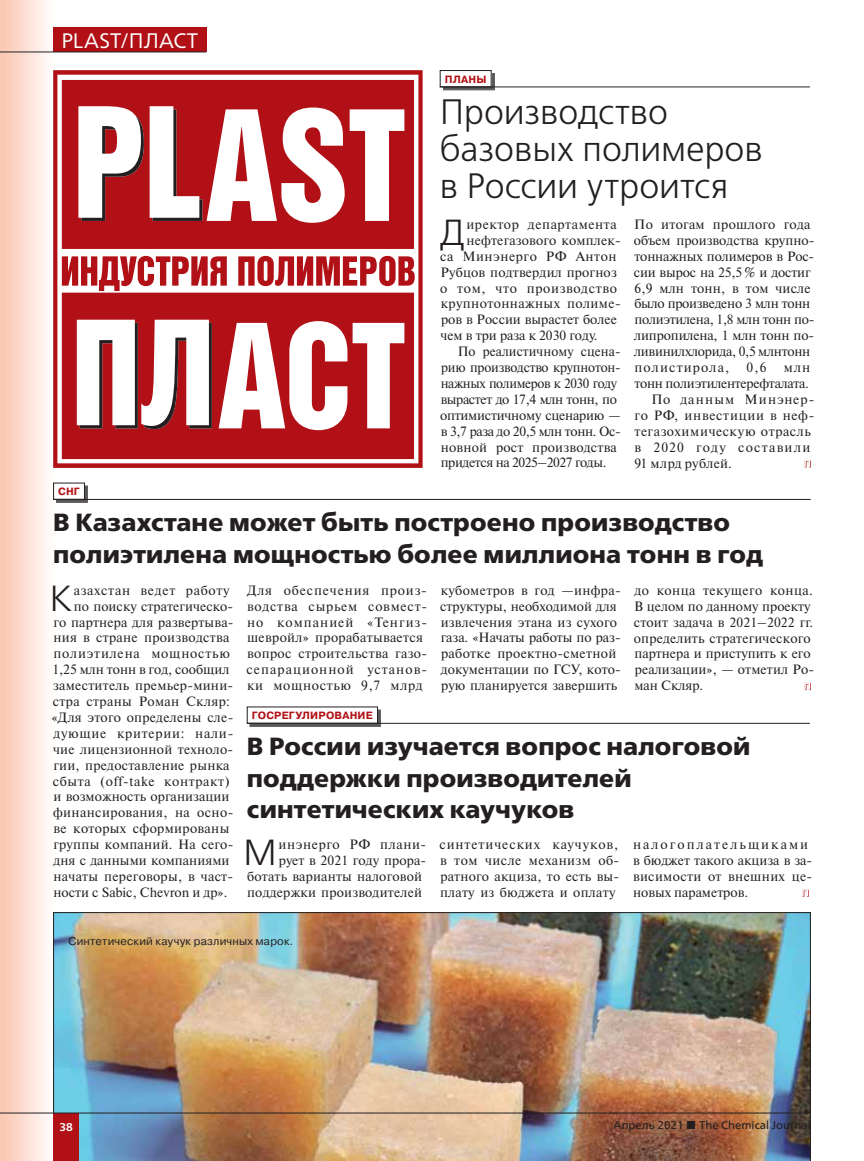
<style>
.page{position:relative;width:864px;height:1161px;background:#fff}
.page>*{position:absolute;margin:0;border:0;box-sizing:border-box;transform-origin:0 0}
.t1{font:36.15px "Free Set Light C";color:#231f20}
.t2{font:35.25px/36.8px "Free Set Light C";letter-spacing:-.005em;color:#231f20}
.t3{font:24.75px/31.5px "Free Set Bold C";letter-spacing:.005em;color:#231f20}
.t4{font:21px "Frutiger Neue LTW1 G";letter-spacing:.005em;color:#fff}
.t5{font:13.5px/15.9px "Newton C";letter-spacing:.015em;color:#231f20}
.t6{font:13.5px/15.9px "Newton C";letter-spacing:-.01em;color:#231f20}
.t7{font:13.5px/15.9px "Newton C";letter-spacing:.055em;color:#231f20}
.t8{font:13.5px "Newton C";letter-spacing:-.03em;color:#231f20}
.t9{font:13.5px "Newton C";letter-spacing:.045em;color:#231f20}
.t10{font:13.5px "Newton C";letter-spacing:-.02em;color:#231f20}
.t11{font:13.5px "Newton C";letter-spacing:.04em;color:#231f20}
.t12{font:13.5px "Newton C";letter-spacing:-.015em;color:#231f20}
.t13{font:13.5px "Newton C";letter-spacing:.05em;color:#231f20}
.t14{font:13.5px "Newton C";letter-spacing:.06em;color:#231f20}
.t15{font:13.5px "Newton C";letter-spacing:.09em;color:#231f20}
.t16{font:13.5px "Newton C";letter-spacing:.075em;color:#231f20}
.t17{font:11.25px "Pragmatica C";letter-spacing:.02em;color:#231f20}
.t18{font:11.25px "Frutiger Neue LTW1 G";color:#231f20}
.t19{font:700 11.25px "Frutiger Neue LTW1 G";color:#fff}
.t20{font:700 10.5px "Pragmatica C";letter-spacing:.015em;color:#b11116}
</style>
<div class="page">
<div style="left:0;top:0;width:55px;height:1161px;background:linear-gradient(to right,#fac4b0,#feffff)"></div>
<img style="left:53px;top:912px;width:757px;height:249px">
<div style="left:53px;top:1113px;width:26px;height:48px;background:#b11116"></div>
<hr style="left:0;top:1112px;width:809px;height:1px;background:#231f20">
<div style="left:53px;top:28px;width:153px;height:24px;background:#b11116"></div>
<hr style="left:0;top:52px;width:53px;height:1px;background:#231f20">
<hr style="left:53px;top:52px;width:153px;height:1px;background:#231f20">
<svg style="left:53px;top:70px;width:369px;height:398px;fill:#b11116"></svg>
<svg style="left:78px;top:106px;width:66px;height:115px"></svg>
<svg style="left:150px;top:104px;width:254px;height:119px"></svg>
<svg style="left:62px;top:256px;width:165px;height:35px"></svg>
<svg style="left:238px;top:256px;width:176px;height:30px"></svg>
<div style="left:442px;top:73px;width:52px;height:17px;background:#231f20;opacity:.75"></div>
<div style="left:440px;top:71px;width:51px;height:16px;background:#fff"></div>
<div style="left:439px;top:70px;width:52px;height:17px;border:1px solid #231f20"></div>
<hr style="left:439px;top:87px;width:370px;height:1px;background:#231f20">
<svg style="left:804px;top:460px;width:5px;height:7px"></svg>
<svg style="left:804px;top:682px;width:6px;height:8px"></svg>
<div style="left:56px;top:486px;width:32px;height:17px;background:#5a5757"></div>
<div style="left:54px;top:483px;width:30px;height:16px;background:#fff"></div>
<div style="left:53px;top:483px;width:32px;height:17px;border:1px solid #231f20"></div>
<hr style="left:53px;top:499px;width:757px;height:1px;background:#231f20">
<div style="left:250px;top:709px;width:131px;height:17px;background:#231f20;opacity:.75"></div>
<div style="left:247px;top:707px;width:130px;height:16px;background:#fff"></div>
<hr style="left:247px;top:723px;width:562px;height:1px;background:#231f20">
<svg style="left:802px;top:889px;width:6px;height:8px"></svg>
<svg style="left:687px;top:1121px;width:8px;height:8px"></svg>
<h3 class="t4" style="left:61px;top:28px;width:138px">PLAST/ПЛАСТ</h3>
<p class="t20" style="left:444px;top:73px;width:10px">ПЛАНЫ</p>
<h2 class="t2" style="left:439px;top:95px;width:324px">Производство базовых полимеров в России утроится</h2>
<h1 class="t1" style="left:439px;top:213px;width:27px">Д</h1>
<p class="t11" style="left:466px;top:217px;width:152px">иректор департамента</p>
<p class="t6" style="left:633px;top:216px;width:182px">По итогам прошлого года объем производства крупно&shy;тоннажных полимеров в Рос&shy;сии вырос на 25,5 % и достиг<br>6,9 млн тонн, в том числе было произведено 3 млн тонн полиэтилена, 1,8 млн тонн по&shy;липропилена, 1 млн тонн по&shy;ливинилхлорида, 0,5 млнтонн полистирола,</p>
<p class="t5" style="left:466px;top:232px;width:156px">нефтегазового комплек-</p>
<p class="t11" style="left:440px;top:249px;width:178px">са Минэнерго РФ Антон</p>
<p class="t5" style="left:440px;top:264px;width:177px">Рубцов подтвердил прогноз</p>
<p class="t13" style="left:440px;top:281px;width:178px">о том, что производство</p>
<p class="t5" style="left:440px;top:296px;width:181px">крупнотоннажных полиме-</p>
<p class="t5" style="left:441px;top:312px;width:177px">ров в России вырастет более</p>
<p class="t5" style="left:440px;top:328px;width:158px">чем в три раза к 2030 году.</p>
<p class="t5" style="left:457px;top:344px;width:164px">По реалистичному сцена-</p>
<p class="t12" style="left:441px;top:360px;width:181px">рию производство крупнотон-</p>
<p class="t8" style="left:440px;top:376px;width:177px">нажных полимеров к 2030 году</p>
<p class="t8" style="left:440px;top:392px;width:177px">вырастет до 17,4 млн тонн, по</p>
<p class="t10" style="left:440px;top:408px;width:182px">оптимистичному сценарию —</p>
<p class="t8" style="left:440px;top:424px;width:181px">в 3,7 раза до 20,5 млн тонн. Ос-</p>
<p class="t5" style="left:440px;top:439px;width:177px">новной рост производства</p>
<p class="t8" style="left:440px;top:455px;width:167px">придется на 2025–2027 годы.</p>
<p class="t5" style="left:746px;top:360px;width:21px">0,6</p>
<p class="t5" style="left:783px;top:360px;width:28px">млн</p>
<p class="t10" style="left:634px;top:376px;width:176px">тонн полиэтилентерефталата.</p>
<p class="t16" style="left:651px;top:392px;width:164px">По данным Минэнер-</p>
<p class="t7" style="left:634px;top:407px;width:181px">го РФ, инвестиции в неф-</p>
<p class="t9" style="left:634px;top:424px;width:178px">тегазохимическую отрасль</p>
<p class="t15" style="left:634px;top:440px;width:177px">в 2020 году составили</p>
<p class="t5" style="left:634px;top:455px;width:99px">91 млрд рублей.</p>
<p class="t20" style="left:58px;top:486px;width:23px">СН Г</p>
<h3 class="t3" style="left:53px;top:507px;width:710px">В Казахстане может быть построено производство полиэтилена мощностью более миллиона тонн в год</h3>
<h1 class="t1" style="left:50px;top:579px;width:24px">К</h1>
<p class="t7" style="left:74px;top:582px;width:157px">азахстан ведет работу</p>
<p class="t5" style="left:74px;top:598px;width:161px">по поиску стратегическо-</p>
<p class="t5" style="left:53px;top:614px;width:181px">го партнера для развертыва-</p>
<p class="t5" style="left:53px;top:630px;width:177px">ния в стране производства</p>
<p class="t14" style="left:53px;top:646px;width:178px">полиэтилена мощностью</p>
<p class="t5" style="left:52px;top:662px;width:178px">1,25 млн тонн в год, сообщил</p>
<p class="t5" style="left:53px;top:677px;width:181px">заместитель премьер-мини-</p>
<p class="t5" style="left:53px;top:693px;width:178px">стра страны Роман Скляр:</p>
<p class="t5" style="left:52px;top:709px;width:183px">«Для этого определены сле-</p>
<p class="t7" style="left:53px;top:725px;width:181px">дующие критерии: нали-</p>
<p class="t5" style="left:53px;top:741px;width:182px">чие лицензионной техноло-</p>
<p class="t5" style="left:53px;top:757px;width:177px">гии, предоставление рынка</p>
<p class="t9" style="left:53px;top:773px;width:178px">сбыта (off-take контракт)</p>
<p class="t5" style="left:53px;top:789px;width:177px">и возможность организации</p>
<p class="t5" style="left:53px;top:805px;width:182px">финансирования, на осно-</p>
<p class="t5" style="left:53px;top:821px;width:177px">ве которых сформированы</p>
<p class="t5" style="left:53px;top:837px;width:181px">группы компаний. На сего-</p>
<p class="t5" style="left:53px;top:852px;width:177px">дня с данными компаниями</p>
<p class="t5" style="left:53px;top:868px;width:181px">начаты переговоры, в част-</p>
<p class="t5" style="left:53px;top:884px;width:175px">ности с Sabic, Chevron и др».</p>
<p class="t7" style="left:246px;top:582px;width:182px">Для обеспечения произ&shy;водства сырьем совмест&shy;но компанией «Тенгиз&shy;шевройл» прорабатывается вопрос строительства газо&shy;сепарационной установ&shy;ки мощностью 9,7 млрд</p>
<p class="t5" style="left:440px;top:582px;width:182px">кубометров в год —инфра&shy;структуры, необходимой для извлечения этана из сухого газа. «Начаты работы по раз&shy;работке проектно-сметной документации по ГСУ, кото&shy;рую планируется завершить</p>
<p class="t5" style="left:633px;top:582px;width:182px">до конца текущего конца.<br>В целом по данному проекту стоит задача в 2021–2022 гг. определить стратегического партнера и приступить к его реализации», — отметил Ро&shy;ман Скляр.</p>
<p class="t20" style="left:252px;top:710px;width:15px">ГОСРЕ</p>
<p class="t20" style="left:289px;top:710px;width:38px">ГУЛИРОВАН</p>
<p class="t20" style="left:357px;top:710px;width:16px">ИЕ</p>
<h3 class="t3" style="left:247px;top:731px;width:505px">В России изучается вопрос налоговой поддержки производителей синтетических каучуков</h3>
<h1 class="t1" style="left:243px;top:833px;width:35px">М</h1>
<p class="t9" style="left:278px;top:837px;width:149px">инэнерго РФ плани-</p>
<p class="t5" style="left:439px;top:836px;width:181px;text-align:justify">синтетических каучуков, в том числе механизм об&shy;ратного акциза, то есть вы&shy;плату из бюджета и оплату</p>
<p class="t5" style="left:632px;top:837px;width:181px">налогоплательщиками в бюджет такого акциза в за&shy;висимости от внешних це&shy;новых параметров.</p>
<p class="t5" style="left:279px;top:852px;width:149px">рует в 2021 году прора-</p>
<p class="t5" style="left:247px;top:868px;width:176px">ботать варианты налоговой</p>
<p class="t5" style="left:247px;top:884px;width:176px">поддержки производителей</p>
<p class="t17" style="left:68px;top:934px;width:226px">Синтетический каучук различных марок.</p>
<p class="t19" style="left:59px;top:1120px;width:15px">38</p>
<p class="t18" style="left:613px;top:1119px;width:72px">Апрель 2021</p>
<p class="t18" style="left:698px;top:1119px;width:113px">The Chemical Journal</p>
</div>
